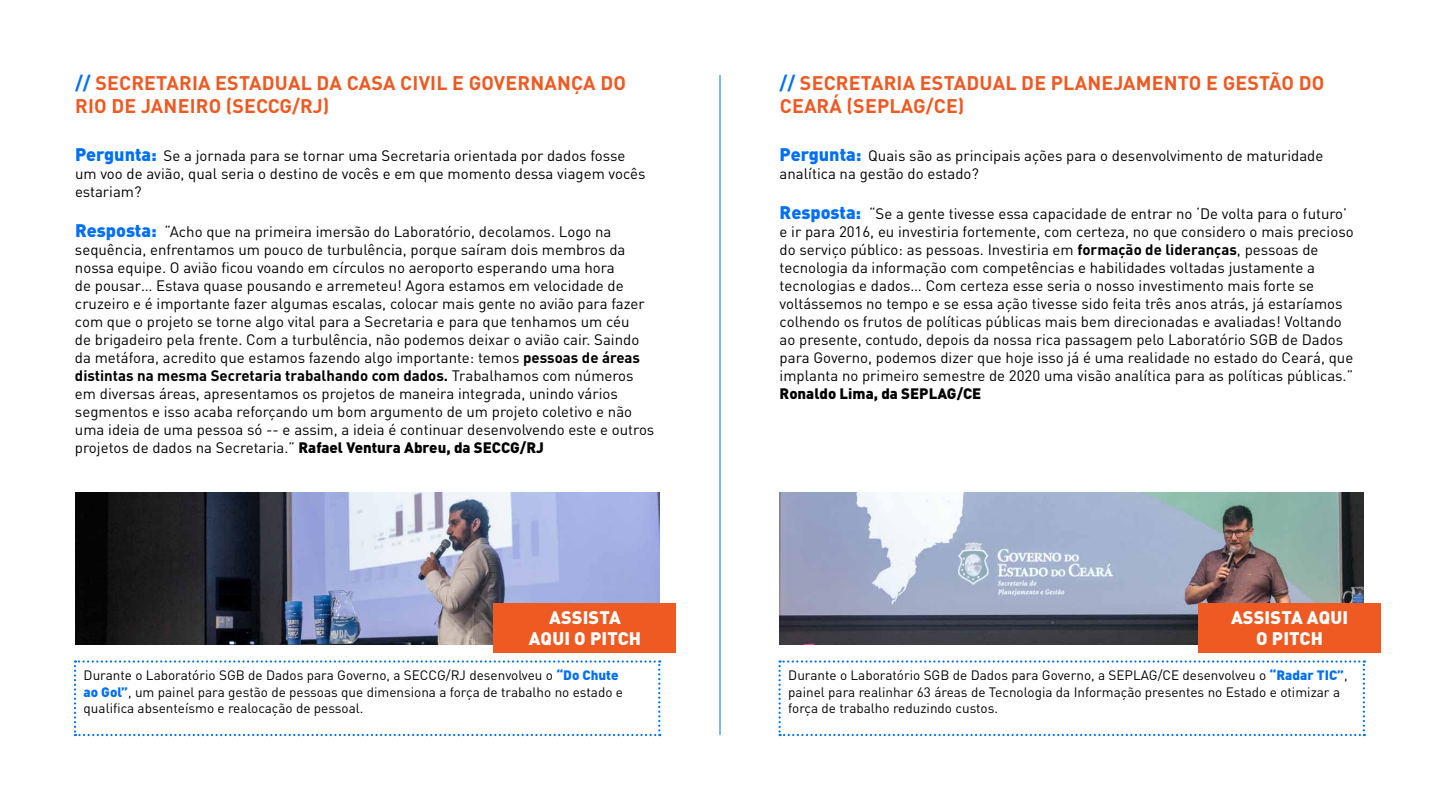
<style>
.page{position:relative;width:1440px;height:810px;background:#fff}
.page>*{position:absolute;margin:0;border:0;box-sizing:border-box;transform-origin:0 0}
.t1{font:700 19.5px/23.4px "DIN Pro";letter-spacing:.01em;color:#ef5922}
.t2{font:900 18px/21.6px "DIN Pro";letter-spacing:.01em;color:#fff;text-align:center}
.t3{font:15px/18px "DIN Pro";color:#000}
.t4{font:900 15px "DIN Pro";color:#000}
.t5{font:13.5px/16.2px "DIN Pro";color:#000}
.s1{color:#006ff6}
.s2{font-weight:900;font-size:18px;color:#006ff6}
.s3{font-weight:700}
.s4{font-weight:900}
.s5{font-weight:900;color:#006ff6}
</style>
<div class="page">
<img style="left:75px;top:492px;width:584px;height:153px">
<img style="left:780px;top:492px;width:584px;height:153px">
<svg style="left:74px;top:660px;width:586px;height:76px"></svg>
<svg style="left:778px;top:660px;width:587px;height:76px"></svg>
<div style="left:494px;top:603px;width:182px;height:49px;background:#ef5922"></div>
<div style="left:1198px;top:603px;width:183px;height:49px;background:#ef5922"></div>
<hr style="left:720px;top:75px;width:1px;height:660px;background:#006ff6">
<h1 class="t1" style="left:75px;top:70px;width:553px"><span class="s1">//</span> SECRETARIA ESTADUAL DA CASA CIVIL E GOVERNANÇA DO<br>RIO DE JANEIRO (SECCG/RJ)</h1>
<h1 class="t1" style="left:780px;top:70px;width:546px"><span class="s1">//</span> SECRETARIA ESTADUAL DE PLANEJAMENTO E GESTÃO DO<br>CEARÁ (SEPLAG/CE)</h1>
<p class="t3" style="left:75px;top:146px;width:572px"><span class="s2">Pergunta:</span> Se a jornada para se tornar uma Secretaria orientada por dados fosse um voo de avião, qual seria o destino de vocês e em que momento dessa viagem vocês estariam?</p>
<p class="t3" style="left:75px;top:222px;width:581px"><span class="s2">Resposta:</span> “Acho que na primeira imersão do Laboratório, decolamos. Logo na sequência, enfrentamos um pouco de turbulência, porque saíram dois membros da nossa equipe. O avião ficou voando em círculos no aeroporto esperando uma hora<br>de pousar… Estava quase pousando e arremeteu! Agora estamos em velocidade de cruzeiro e é importante fazer algumas escalas, colocar mais gente no avião para fazer com que o projeto se torne algo vital para a Secretaria e para que tenhamos um céu<br>de brigadeiro pela frente. Com a turbulência, não podemos deixar o avião cair. Saindo da metáfora, acredito que estamos fazendo algo importante: temos <span class="s3">pessoas de áreas distintas na mesma Secretaria trabalhando com dados.</span> Trabalhamos com números em diversas áreas, apresentamos os projetos de maneira integrada, unindo vários segmentos e isso acaba reforçando um bom argumento de um projeto coletivo e não uma ideia de uma pessoa só -- e assim, a ideia é continuar desenvolvendo este e outros projetos de dados na Secretaria.” <span class="s4">Rafael Ventura Abreu, da SECCG/RJ</span></p>
<p class="t3" style="left:780px;top:146px;width:545px"><span class="s2">Pergunta:</span> Quais são as principais ações para o desenvolvimento de maturidade analítica na gestão do estado?</p>
<p class="t3" style="left:780px;top:204px;width:576px"><span class="s2">Resposta:</span> “Se a gente tivesse essa capacidade de entrar no ‘De volta para o futuro’ e ir para 2016, eu investiria fortemente, com certeza, no que considero o mais precioso do serviço público: as pessoas. Investiria em <span class="s3">formação de lideranças</span>, pessoas de tecnologia da informação com competências e habilidades voltadas justamente a tecnologias e dados… Com certeza esse seria o nosso investimento mais forte se voltássemos no tempo e se essa ação tivesse sido feita três anos atrás, já estaríamos colhendo os frutos de políticas públicas mais bem direcionadas e avaliadas! Voltando ao presente, contudo, depois da nossa rica passagem pelo Laboratório SGB de Dados para Governo, podemos dizer que hoje isso já é uma realidade no estado do Ceará, que implanta no primeiro semestre de 2020 uma visão analítica para as políticas públicas.”</p>
<p class="t4" style="left:780px;top:383px;width:203px">Ronaldo Lima, da SEPLAG/CE</p>
<p class="t2" style="left:529px;top:606px;width:114px">ASSISTA<br>AQUI O PITCH</p>
<p class="t2" style="left:1231px;top:606px;width:119px">ASSISTA AQUI<br>O PITCH</p>
<p class="t5" style="left:84px;top:667px;width:541px">Durante o Laboratório SGB de Dados para Governo, a SECCG/RJ desenvolveu o <span class="s5">“Do Chute ao Gol”</span>, um painel para gestão de pessoas que dimensiona a força de trabalho no estado e qualifica absenteísmo e realocação de pessoal.</p>
<p class="t5" style="left:788px;top:667px;width:561px">Durante o Laboratório SGB de Dados para Governo, a SEPLAG/CE desenvolveu o <span class="s5">“Radar TIC”</span>, painel para realinhar 63 áreas de Tecnologia da Informação presentes no Estado e otimizar a força de trabalho reduzindo custos.</p>
</div>
